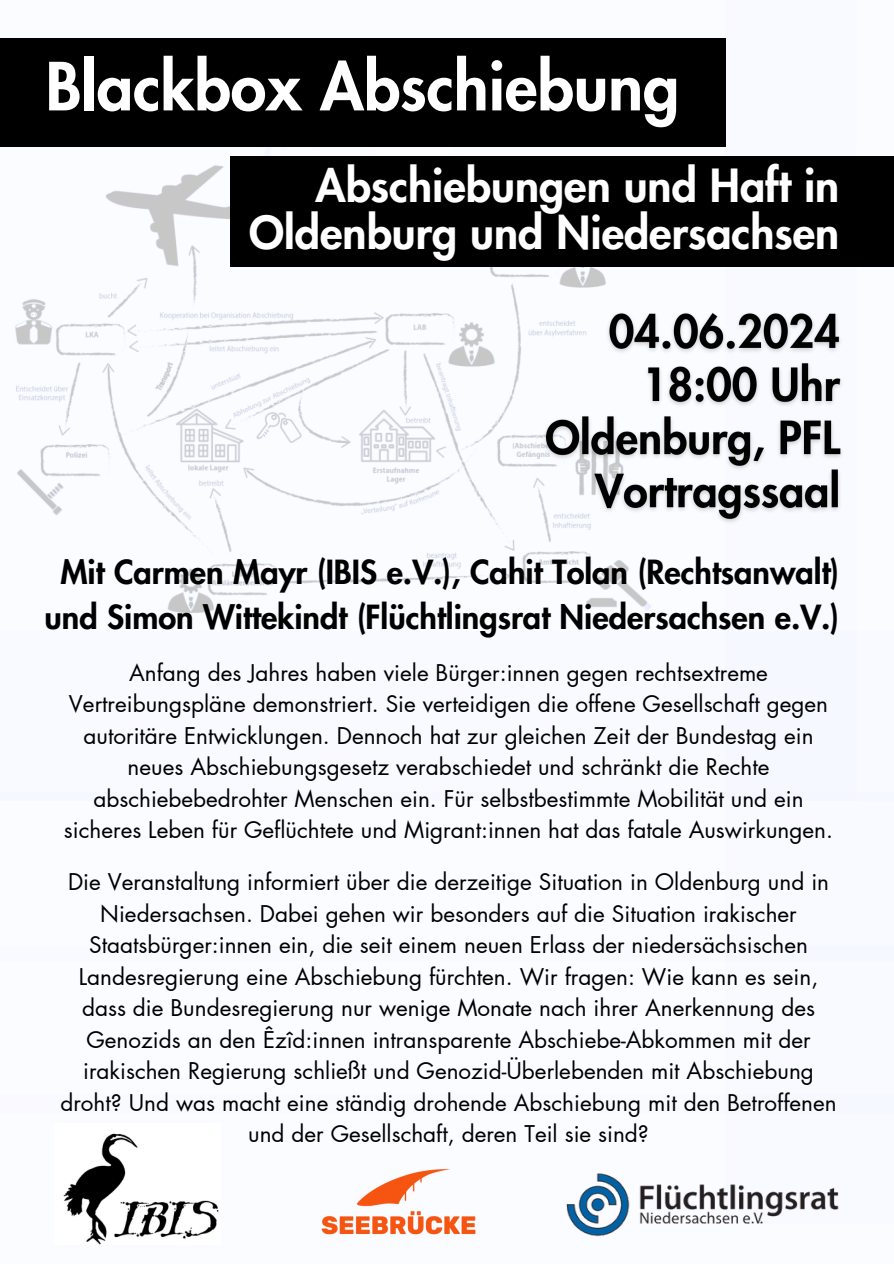
<style>
.page{position:relative;width:894px;height:1264px;background:#fff}
.page>*{position:absolute;margin:0;border:0;box-sizing:border-box;transform-origin:0 0}
.t1{font:800 64.5px "Futura LT Pro";color:#fff}
.t2{font:800 44.7px/47.2px "Futura LT Pro";color:#fff;text-align:right}
.t3{font:800 32.55px/45px "Futura LT Pro";color:#000;text-align:center}
.t4{font:22.5px/31.5px "Futura LT Pro";color:#000;text-align:center}
</style>
<div class="page">
<img style="left:0;top:38px;width:856px;height:575px">
<div style="left:375px;top:101px;width:73px;height:75px;background:#fff"></div>
<div style="left:0;top:38px;width:724px;height:108px;background:#000"></div>
<div style="left:230px;top:156px;width:663px;height:110px;background:#000"></div>
<img style="left:567px;top:1173px;width:272px;height:64px">
<img style="left:321px;top:1168px;width:155px;height:67px">
<img style="left:63px;top:1133px;width:156px;height:111px">
<img style="left:537px;top:306px;width:313px;height:223px">
<h3 class="t1" style="left:46px;top:57px;width:635px">Blackbox Abschiebung</h3>
<p class="t2" style="left:249px;top:163px;width:591px">Abschiebungen und Haft in<br>Oldenburg und Niedersachsen</p>
<p class="t3" style="left:44px;top:551px;width:796px">Mit Carmen Mayr (IBIS e.V.), Cahit Tolan (Rechtsanwalt) und Simon Wittekindt (Flüchtlingsrat Niedersachsen e.V.)</p>
<p class="t4" style="left:64px;top:657px;width:770px">Anfang des Jahres haben viele Bürger:innen gegen rechtsextreme Vertreibungspläne demonstriert. Sie verteidigen die offene Gesellschaft gegen autoritäre Entwicklungen. Dennoch hat zur gleichen Zeit der Bundestag ein neues Abschiebungsgesetz verabschiedet und schränkt die Rechte abschiebebedrohter Menschen ein. Für selbstbestimmte Mobilität und ein sicheres Leben für Geflüchtete und Migrant:innen hat das fatale Auswirkungen.</p>
<p class="t4" style="left:60px;top:867px;width:777px">Die Veranstaltung informiert über die derzeitige Situation in Oldenburg und in Niedersachsen. Dabei gehen wir besonders auf die Situation irakischer Staatsbürger:innen ein, die seit einem neuen Erlass der niedersächsischen Landesregierung eine Abschiebung fürchten. Wir fragen: Wie kann es sein, dass die Bundesregierung nur wenige Monate nach ihrer Anerkennung des Genozids an den Êzîd:innen intransparente Abschiebe-Abkommen mit der irakischen Regierung schließt und Genozid-Überlebenden mit Abschiebung droht? Und was macht eine ständig drohende Abschiebung mit den Betroffenen und der Gesellschaft, deren Teil sie sind?</p>
</div>
